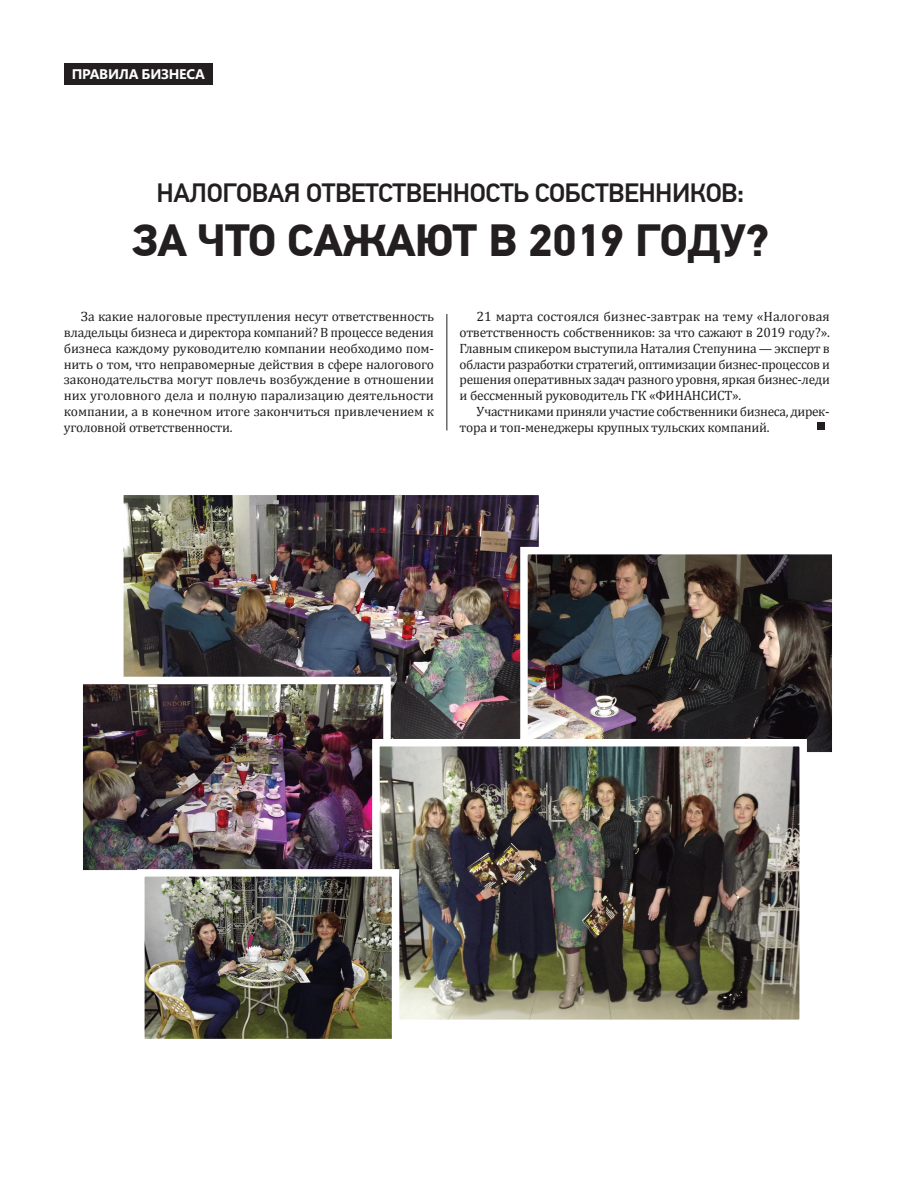
<style>
.page{position:relative;width:915px;height:1191px;background:#fff}
.page>*{position:absolute;margin:0;border:0;box-sizing:border-box;transform-origin:0 0}
.t1{font:700 45px "PF Din Text Pro";letter-spacing:-.02em;color:#231f20}
.t2{font:500 26.4px "PF Din Text Pro";letter-spacing:-.02em;color:#231f20}
.t3{font:700 13.95px "Segoe WP";letter-spacing:-.015em;color:#fff}
.t4{font:13.5px/15.8px "Cambria";letter-spacing:-.02em;color:#231f20;text-align:justify}
</style>
<div class="page">
<img style="left:125px;top:496px;width:412px;height:243px">
<div style="left:116px;top:487px;width:430px;height:264px;border:8px solid #fff"></div>
<div style="left:816px;top:422px;width:8px;height:8px;background:#231f20"></div>
<hr style="left:446px;top:314px;width:1px;height:116px;background:#231f20">
<div style="left:64px;top:64px;width:149px;height:21px;background:#231f20"></div>
<img style="left:529px;top:556px;width:301px;height:194px">
<div style="left:520px;top:547px;width:319px;height:212px;border:8px solid #fff"></div>
<img style="left:84px;top:685px;width:297px;height:183px">
<div style="left:75px;top:676px;width:315px;height:201px;border:8px solid #fff"></div>
<img style="left:381px;top:748px;width:416px;height:270px">
<div style="left:372px;top:739px;width:434px;height:288px;border:8px solid #fff"></div>
<img style="left:146px;top:878px;width:244px;height:159px">
<div style="left:137px;top:869px;width:262px;height:177px;border:8px solid #fff"></div>
<p class="t3" style="left:72px;top:64px;width:134px">ПРАВИЛА БИЗНЕСА</p>
<h2 class="t2" style="left:156px;top:177px;width:589px">НАЛОГОВАЯ ОТВЕТСТВЕННОСТЬ СОБСТВЕННИКОВ:</h2>
<h1 class="t1" style="left:131px;top:213px;width:639px">ЗА ЧТО САЖАЮТ В 2019 ГОДУ?</h1>
<p class="t4" style="left:64px;top:309px;width:372px;text-indent:17px">За какие налоговые преступления несут ответственность владельцы бизнеса и директора компаний? В процессе ведения бизнеса каждому руководителю компании необходимо пом&shy;нить о том, что неправомерные действия в сфере налогового законодательства могут повлечь возбуждение в отношении них уголовного дела и полную парализацию деятельности компании, а в конечном итоге закончиться привлечением к уголовной ответственности.</p>
<p class="t4" style="left:459px;top:309px;width:371px;text-indent:17px">21 марта состоялся бизнес-завтрак на тему «Налоговая ответственность собственников: за что сажают в 2019 году?».<br>Главным спикером выступила Наталия Степунина — эксперт в области разработки стратегий, оптимизации бизнес-процессов и решения оперативных задач разного уровня, яркая бизнес-леди и бессменный руководитель ГК «ФИНАНСИСТ».</p>
<p class="t4" style="left:459px;top:403px;width:371px;text-indent:17px">Участниками приняли участие собственники бизнеса, дирек&shy;тора и топ-менеджеры крупных тульских компаний.</p>
</div>
